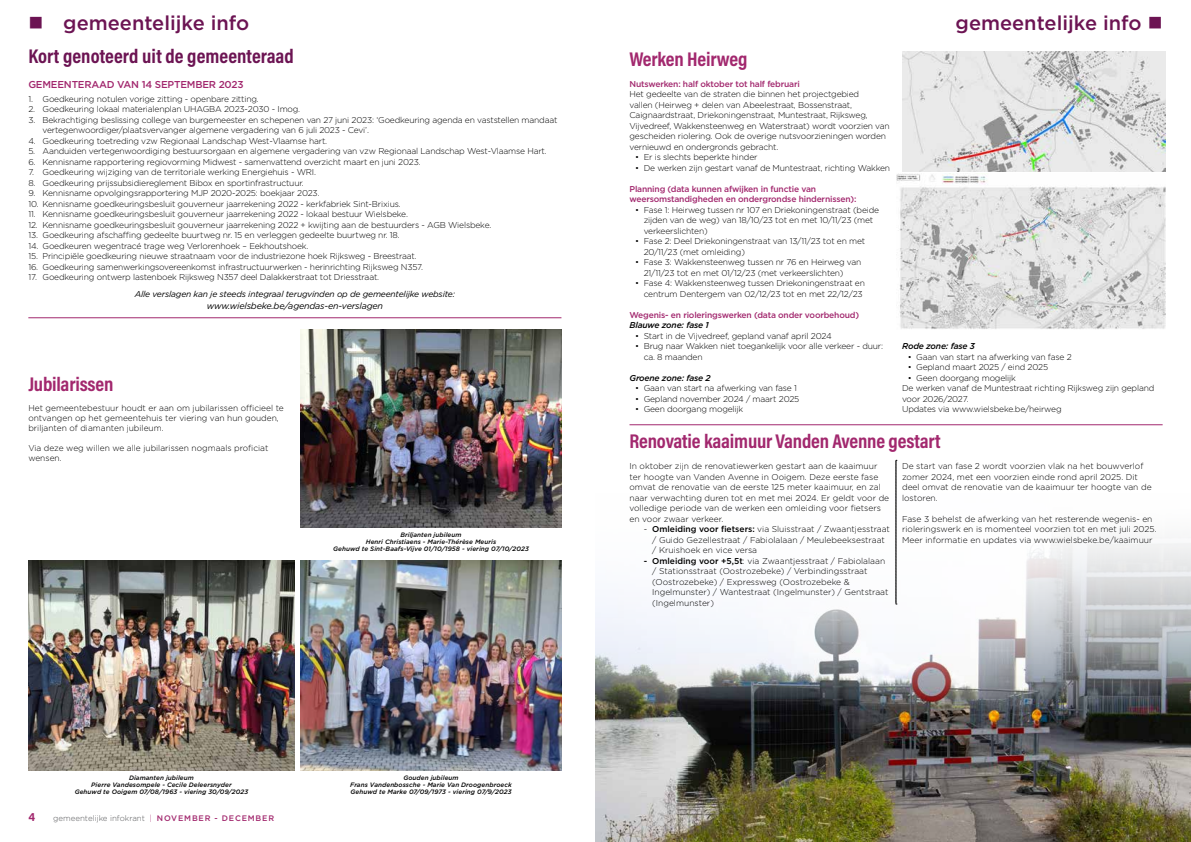
<style>
.page{position:relative;width:1191px;height:842px;background:#fff}
.page>*{position:absolute;margin:0;border:0;box-sizing:border-box;transform-origin:0 0}
.t1{font:700 20px "Acumin Pro Cond";letter-spacing:-.01em;color:#a2286e}
.t2{font:500 20px "Gotham";color:#6c1453}
.t3{font:700 20px "Acumin Pro Cond";color:#6c1453}
.t4{font:700 12px "Acumin Pro";color:#a2286e}
.t5{font:500 10px "Gotham";letter-spacing:-.02em;color:#a2286e}
.t6{font:italic 9px "Gotham";letter-spacing:-.02em;color:#000}
.t7{font:300 8.5px/10.5px "Gotham";letter-spacing:-.02em;color:#000}
.t8{font:300 8.5px/10.5px "Gotham";color:#000}
.t9{font:500 8.5px/10.5px "Gotham";letter-spacing:-.02em;color:#a2286e}
.t10{font:italic 8.5px "Gotham";letter-spacing:-.02em;color:#000}
.t11{font:italic 500 8.5px "Gotham";letter-spacing:-.02em;color:#000}
.t12{font:300 8px "Gotham";color:#58595b}
.t13{font:italic 500 6.4px/6.9px "Gotham";letter-spacing:.01em;color:#000;text-align:center}
.s1{color:#a2286e}
.s2{font-weight:500;color:#a2286e}
.s3{font-weight:500}
</style>
<div class="page">
<img style="left:595px;top:734px;width:596px;height:108px">
<img style="left:300px;top:330px;width:261px;height:197px">
<img style="left:300px;top:561px;width:261px;height:210px">
<img style="left:29px;top:561px;width:266px;height:210px">
<hr style="left:28px;top:317px;width:533px;height:1px;background:#a2286e">
<img style="left:896px;top:174px;width:269px;height:155px">
<img style="left:902px;top:51px;width:263px;height:120px">
<hr style="left:629px;top:424px;width:533px;height:1px;background:#a2286e">
<svg style="left:595px;top:539px;width:596px;height:191px"></svg>
<div style="left:889px;top:456px;width:14px;height:152px;background:#fefefe"></div>
<svg style="left:895px;top:460px;width:2px;height:145px"></svg>
<h1 class="t2" style="left:28px;top:10px;width:222px">■ gemeentelijke info</h1>
<h1 class="t2" style="left:955px;top:10px;width:208px">gemeentelijke info ■</h1>
<h1 class="t3" style="left:28px;top:43px;width:267px">Kort genoteerd uit de gemeenteraad</h1>
<p class="t5" style="left:28px;top:78px;width:217px">GEMEENTERAAD VAN 14 SEPTEMBER 2023</p>
<p class="t7" style="left:28px;top:93px;width:232px">1. Goedkeuring notulen vorige zitting - openbare zitting.</p>
<p class="t7" style="left:28px;top:104px;width:273px">2. Goedkeuring lokaal materialenplan UHAGBA 2023-2030 - Imog.</p>
<p class="t7" style="left:43px;top:114px;width:516px;text-indent:-14px">3. Bekrachtiging beslissing college van burgemeester en schepenen van 27 juni 2023: ‘Goedkeuring agenda en vaststellen mandaat vertegenwoordiger/plaatsvervanger algemene vergadering van 6 juli 2023 - Cevi’.</p>
<p class="t7" style="left:28px;top:135px;width:300px">4. Goedkeuring toetreding vzw Regionaal Landschap West-Vlaamse hart.</p>
<p class="t7" style="left:28px;top:146px;width:520px">5. Aanduiden vertegenwoordiging bestuursorgaan en algemene vergadering van vzw Regionaal Landschap West-Vlaamse Hart.</p>
<p class="t7" style="left:28px;top:156px;width:394px">6. Kennisname rapportering regiovorming Midwest - samenvattend overzicht maart en juni 2023.</p>
<p class="t7" style="left:28px;top:167px;width:289px">7. Goedkeuring wijziging van de territoriale werking Energiehuis - WRI.</p>
<p class="t7" style="left:28px;top:177px;width:277px">8. Goedkeuring prijssubsidiereglement Bibox en sportinfrastructuur.</p>
<p class="t7" style="left:28px;top:188px;width:293px">9. Kennisname opvolgingsrapportering MJP 2020-2025: boekjaar 2023.</p>
<p class="t7" style="left:28px;top:198px;width:374px">10. Kennisname goedkeuringsbesluit gouverneur jaarrekening 2022 - kerkfabriek Sint-Brixius.</p>
<p class="t7" style="left:28px;top:209px;width:381px">11. Kennisname goedkeuringsbesluit gouverneur jaarrekening 2022 - lokaal bestuur Wielsbeke.</p>
<p class="t7" style="left:28px;top:219px;width:464px">12. Kennisname goedkeuringsbesluit gouverneur jaarrekening 2022 + kwijting aan de bestuurders - AGB Wielsbeke.</p>
<p class="t7" style="left:28px;top:230px;width:373px">13. Goedkeuring afschaffing gedeelte buurtweg nr. 15 en verleggen gedeelte buurtweg nr. 18.</p>
<p class="t7" style="left:28px;top:240px;width:282px">14. Goedkeuren wegentracé trage weg Verlorenhoek – Eekhoutshoek.</p>
<p class="t7" style="left:28px;top:251px;width:390px">15. Principiële goedkeuring nieuwe straatnaam voor de industriezone hoek Rijksweg - Breestraat.</p>
<p class="t7" style="left:28px;top:261px;width:396px">16. Goedkeuring samenwerkingsovereenkomst infrastructuurwerken - herinrichting Rijksweg N357.</p>
<p class="t7" style="left:28px;top:272px;width:352px">17. Goedkeuring ontwerp lastenboek Rijksweg N357 deel Dalakkerstraat tot Driesstraat.</p>
<p class="t10" style="left:135px;top:289px;width:322px">Alle verslagen kan je steeds integraal terugvinden op de gemeentelijke website:</p>
<p class="t6" style="left:207px;top:300px;width:178px">www.wielsbeke.be/agendas-en-verslagen</p>
<h1 class="t1" style="left:28px;top:371px;width:87px">Jubilarissen</h1>
<p class="t8" style="left:28px;top:403px;width:257px;line-height:10px">Het gemeentebestuur houdt er aan om jubilarissen officieel te ontvangen op het gemeentehuis ter viering van hun gouden, briljanten of diamanten jubileum.</p>
<p class="t8" style="left:28px;top:443px;width:242px;line-height:10px">Via deze weg willen we alle jubilarissen nogmaals proficiat wensen.</p>
<p class="t13" style="left:333px;top:531px;width:197px">Briljanten jubileum<br>Henri Christiaens - Marie-Thérèse Meuris<br>Gehuwd te Sint-Baafs-Vijve 01/10/1958 - viering 07/10/2023</p>
<p class="t13" style="left:75px;top:774px;width:175px">Diamanten jubileum<br>Pierre Vandesompele - Cecile Deleersnyder<br>Gehuwd te Ooigem 07/08/1963 - viering 30/09/2023</p>
<h2 class="t4" style="left:28px;top:809px;width:8px">4</h2>
<p class="t12" style="left:53px;top:813px;width:222px">gemeentelijke infokrant <span class="s1">|</span> <span class="s2">NOVEMBER - DECEMBER</span></p>
<p class="t13" style="left:350px;top:774px;width:163px">Gouden jubileum<br>Frans Vandenbossche - Marie Van Droogenbroeck<br>Gehuwd te Marke 07/09/1973 - viering 07/9/2023</p>
<h1 class="t1" style="left:629px;top:46px;width:119px">Werken Heirweg</h1>
<p class="t9" style="left:629px;top:78px;width:172px">Nutswerken: half oktober tot half februari</p>
<p class="t7" style="left:629px;top:89px;width:262px">Het gedeelte van de straten die binnen het projectgebied<br>vallen (Heirweg + delen van Abeelestraat, Bossenstraat, Caignaardstraat, Driekoningenstraat, Muntestraat, Rijksweg, Vijvedreef, Wakkensteenweg en Waterstraat) wordt voorzien van gescheiden riolering. Ook de overige nutsvoorzieningen worden vernieuwd en ondergronds gebracht.</p>
<p class="t7" style="left:635px;top:152px;width:124px">• Er is slechts beperkte hinder</p>
<p class="t7" style="left:635px;top:162px;width:256px">• De werken zijn gestart vanaf de Muntestraat, richting Wakken</p>
<p class="t9" style="left:629px;top:183px;width:228px">Planning (data kunnen afwijken in functie van weersomstandigheden en ondergrondse hindernissen):</p>
<p class="t7" style="left:643px;top:204px;width:237px;text-indent:-8px">• Fase 1: Heirweg tussen nr 107 en Driekoningenstraat (beide zijden van de weg) van 18/10/23 tot en met 10/11/23 (met verkeerslichten)</p>
<p class="t7" style="left:643px;top:236px;width:223px;text-indent:-8px">• Fase 2: Deel Driekoningenstraat van 13/11/23 tot en met<br>20/11/23 (met omleiding)</p>
<p class="t7" style="left:643px;top:257px;width:219px;text-indent:-8px">• Fase 3: Wakkensteenweg tussen nr 76 en Heirweg van<br>21/11/23 tot en met 01/12/23 (met verkeerslichten)</p>
<p class="t7" style="left:635px;top:278px;width:231px;text-align:right">• Fase 4: Wakkensteenweg tussen Driekoningenstraat en centrum Dentergem van 02/12/23 tot en met 22/12/23</p>
<p class="t9" style="left:629px;top:309px;width:231px">Wegenis- en rioleringswerken (data onder voorbehoud)</p>
<p class="t11" style="left:629px;top:320px;width:81px">Blauwe zone: fase 1</p>
<p class="t7" style="left:635px;top:330px;width:198px">• Start in de Vijvedreef, gepland vanaf april 2024</p>
<p class="t7" style="left:643px;top:341px;width:241px;text-indent:-8px">• Brug naar Wakken niet toegankelijk voor alle verkeer - duur: ca. 8 maanden</p>
<p class="t11" style="left:629px;top:372px;width:83px">Groene zone: fase 2</p>
<p class="t7" style="left:635px;top:383px;width:163px">• Gaan van start na afwerking van fase 1</p>
<p class="t7" style="left:635px;top:393px;width:166px">• Gepland november 2024 / maart 2025</p>
<p class="t7" style="left:635px;top:404px;width:110px">• Geen doorgang mogelijk</p>
<p class="t11" style="left:902px;top:341px;width:74px">Rode zone: fase 3</p>
<p class="t7" style="left:907px;top:351px;width:165px">• Gaan van start na afwerking van fase 2</p>
<p class="t7" style="left:907px;top:362px;width:142px">• Gepland maart 2025 / eind 2025</p>
<p class="t7" style="left:902px;top:372px;width:254px;text-indent:6px">• Geen doorgang mogelijk<br>De werken vanaf de Muntestraat richting Rijksweg zijn gepland voor 2026/2027.<br>Updates via www.wielsbeke.be/heirweg</p>
<h1 class="t1" style="left:629px;top:428px;width:313px">Renovatie kaaimuur Vanden Avenne gestart</h1>
<p class="t8" style="left:629px;top:461px;width:261px">In oktober zijn de renovatiewerken gestart aan de kaaimuur ter hoogte van Vanden Avenne in Ooigem. Deze eerste fase omvat de renovatie van de eerste 125 meter kaaimuur, en zal naar verwachting duren tot en met mei 2024. Er geldt voor de volledige periode van de werken een omleiding voor fietsers en voor zwaar verkeer.</p>
<p class="t8" style="left:652px;top:524px;width:239px;text-indent:-8px">- <span class="s3">Omleiding voor fietsers:</span> via Sluisstraat / Zwaantjesstraat / Guido Gezellestraat / Fabiolalaan / Meulebeeksestraat / Kruishoek en vice versa</p>
<p class="t8" style="left:652px;top:555px;width:238px;text-indent:-8px"><span class="s3">- Omleiding voor +5,5t</span>: via Zwaantjesstraat / Fabiolalaan / Stationsstraat (Oostrozebeke) / Verbindingsstraat (Oostrozebeke) / Expressweg (Oostrozebeke &amp; Ingelmunster) / Wantestraat (Ingelmunster) / Gentstraat (Ingelmunster)</p>
<p class="t8" style="left:902px;top:461px;width:251px">De start van fase 2 wordt voorzien vlak na het bouwverlof zomer 2024, met een voorzien einde rond april 2025. Dit deel omvat de renovatie van de kaaimuur ter hoogte van de lostoren.</p>
<p class="t8" style="left:902px;top:513px;width:256px">Fase 3 behelst de afwerking van het resterende wegenis- en rioleringswerk en is momenteel voorzien tot en met juli 2025.<br>Meer informatie en updates via www.wielsbeke.be/kaaimuur</p>
</div>
